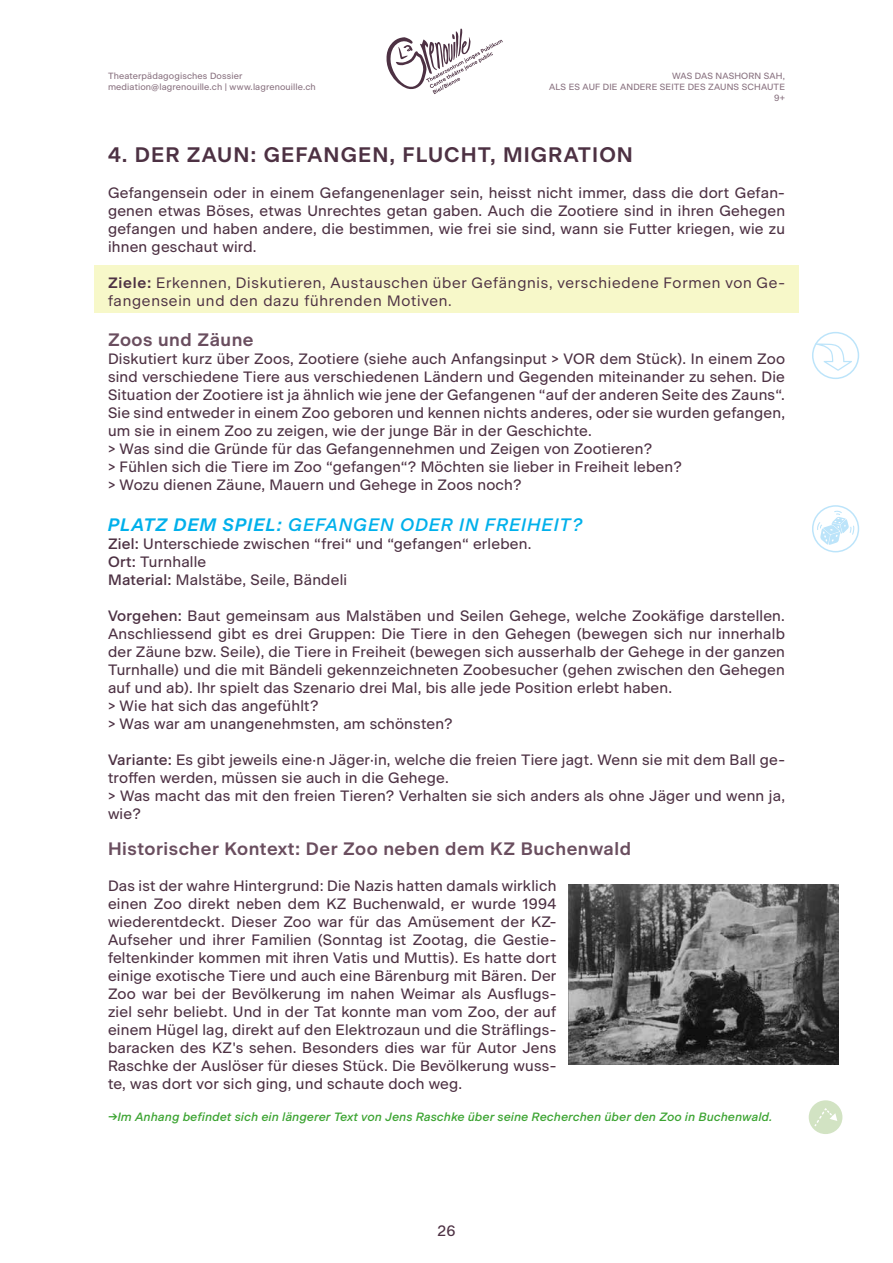
<style>
.page{position:relative;width:893px;height:1263px;background:#fff}
.page>*{position:absolute;margin:0;border:0;box-sizing:border-box;transform-origin:0 0}
.t1{font:600 21px "Beausite Classic";letter-spacing:.05em;color:#4d3143}
.t2{font:600 18px "Beausite Classic";letter-spacing:.03em;color:#6a4e5f}
.t3{font:italic 500 18px "Beausite Classic";letter-spacing:.05em;color:#00b0eb}
.t4{font:15px/18px "Beausite Classic";letter-spacing:.015em;color:#4d3143}
.t5{font:15px/18px "Beausite Classic Clear";letter-spacing:.05em;color:#4d3143}
.t6{font:italic 500 12px "Beausite Classic";letter-spacing:.015em;color:#3ca432}
.t7{font:9px/10.8px "Beausite Classic";letter-spacing:.015em;color:#897280}
.s1{font-family:"Beausite Classic";font-weight:600}
.s2{font-weight:600}
.s3{font-weight:500}
</style>
<div class="page">
<div style="left:94px;top:265px;width:705px;height:48px;background:#f7f8c9"></div>
<svg style="left:386px;top:28px;width:117px;height:66px"></svg>
<svg style="left:812px;top:332px;width:47px;height:47px"></svg>
<svg style="left:809px;top:1100px;width:33px;height:34px"></svg>
<img style="left:568px;top:884px;width:271px;height:180px">
<svg style="left:812px;top:505px;width:47px;height:47px"></svg>
<p class="t7" style="left:108px;top:70px;width:209px">Theaterpädagogisches Dossier mediation@lagrenouille.ch | www.lagrenouille.ch</p>
<p class="t7" style="left:549px;top:70px;width:237px;text-align:right">WAS DAS NASHORN SAH,<br>ALS ES AUF DIE ANDERE SEITE DES ZAUNS SCHAUTE<br>9+</p>
<h1 class="t1" style="left:108px;top:138px;width:526px">4. DER ZAUN: GEFANGEN, FLUCHT, MIGRATION</h1>
<p class="t4" style="left:108px;top:182px;width:678px;text-align:justify">Gefangensein oder in einem Gefangenenlager sein, heisst nicht immer, dass die dort Gefan&shy;genen etwas Böses, etwas Unrechtes getan gaben. Auch die Zootiere sind in ihren Gehegen gefangen und haben andere, die bestimmen, wie frei sie sind, wann sie Futter kriegen, wie zu ihnen geschaut wird.</p>
<p class="t5" style="left:108px;top:272px;width:678px"><span class="s1">Ziele:</span> Erkennen, Diskutieren, Austauschen über Gefängnis, verschiedene Formen von Ge&shy;fangensein und den dazu führenden Motiven.</p>
<p class="t2" style="left:108px;top:326px;width:147px">Zoos und Zäune</p>
<p class="t4" style="left:108px;top:349px;width:678px">Diskutiert kurz über Zoos, Zootiere (siehe auch Anfangsinput &gt; VOR dem Stück). In einem Zoo sind verschiedene Tiere aus verschiedenen Ländern und Gegenden miteinander zu sehen. Die Situation der Zootiere ist ja ähnlich wie jene der Gefangenen “auf der anderen Seite des Zauns“.<br>Sie sind entweder in einem Zoo geboren und kennen nichts anderes, oder sie wurden gefangen, um sie in einem Zoo zu zeigen, wie der junge Bär in der Geschichte.<br>&gt; Was sind die Gründe für das Gefangennehmen und Zeigen von Zootieren?<br>&gt; Fühlen sich die Tiere im Zoo “gefangen“? Möchten sie lieber in Freiheit leben?<br>&gt; Wozu dienen Zäune, Mauern und Gehege in Zoos noch?</p>
<p class="t3" style="left:108px;top:511px;width:476px"><span class="s2">PLATZ DEM SPIEL:</span> GEFANGEN ODER IN FREIHEIT?</p>
<p class="t4" style="left:108px;top:533px;width:425px"><span class="s3">Ziel:</span> Unterschiede zwischen “frei“ und “gefangen“ erleben.<br><span class="s3">Ort:</span> Turnhalle<br><span class="s3">Material:</span> Malstäbe, Seile, Bändeli</p>
<p class="t4" style="left:108px;top:605px;width:678px"><span class="s3">Vorgehen:</span> Baut gemeinsam aus Malstäben und Seilen Gehege, welche Zookäfige darstellen.<br>Anschliessend gibt es drei Gruppen: Die Tiere in den Gehegen (bewegen sich nur innerhalb der Zäune bzw. Seile), die Tiere in Freiheit (bewegen sich ausserhalb der Gehege in der ganzen Turnhalle) und die mit Bändeli gekennzeichneten Zoobesucher (gehen zwischen den Gehegen auf und ab). Ihr spielt das Szenario drei Mal, bis alle jede Position erlebt haben.<br>&gt; Wie hat sich das angefühlt?<br>&gt; Was war am unangenehmsten, am schönsten?</p>
<p class="t4" style="left:108px;top:749px;width:679px"><span class="s3">Variante:</span> Es gibt jeweils eine·n Jäger·in, welche die freien Tiere jagt. Wenn sie mit dem Ball ge&shy;troffen werden, müssen sie auch in die Gehege.<br>&gt; Was macht das mit den freien Tieren? Verhalten sie sich anders als ohne Jäger und wenn ja, wie?</p>
<p class="t2" style="left:108px;top:835px;width:524px">Historischer Kontext: Der Zoo neben dem KZ Buchenwald</p>
<p class="t4" style="left:108px;top:875px;width:450px;text-align:justify">Das ist der wahre Hintergrund: Die Nazis hatten damals wirklich einen Zoo direkt neben dem KZ Buchenwald, er wurde 1994 wiederentdeckt. Dieser Zoo war für das Amüsement der KZ-Aufseher und ihrer Familien (Sonntag ist Zootag, die Gestie&shy;feltenkinder kommen mit ihren Vatis und Muttis). Es hatte dort einige exotische Tiere und auch eine Bärenburg mit Bären. Der Zoo war bei der Bevölkerung im nahen Weimar als Ausflugs&shy;ziel sehr beliebt. Und in der Tat konnte man vom Zoo, der auf einem Hügel lag, direkt auf den Elektrozaun und die Sträflings&shy;baracken des KZ's sehen. Besonders dies war für Autor Jens Raschke der Auslöser für dieses Stück. Die Bevölkerung wuss&shy;te, was dort vor sich ging, und schaute doch weg.</p>
<p class="t6" style="left:108px;top:1108px;width:666px">→Im Anhang befindet sich ein längerer Text von Jens Raschke über seine Recherchen über den Zoo in Buchenwald.</p>
<p class="t4" style="left:437px;top:1220px;width:20px">26</p>
</div>
